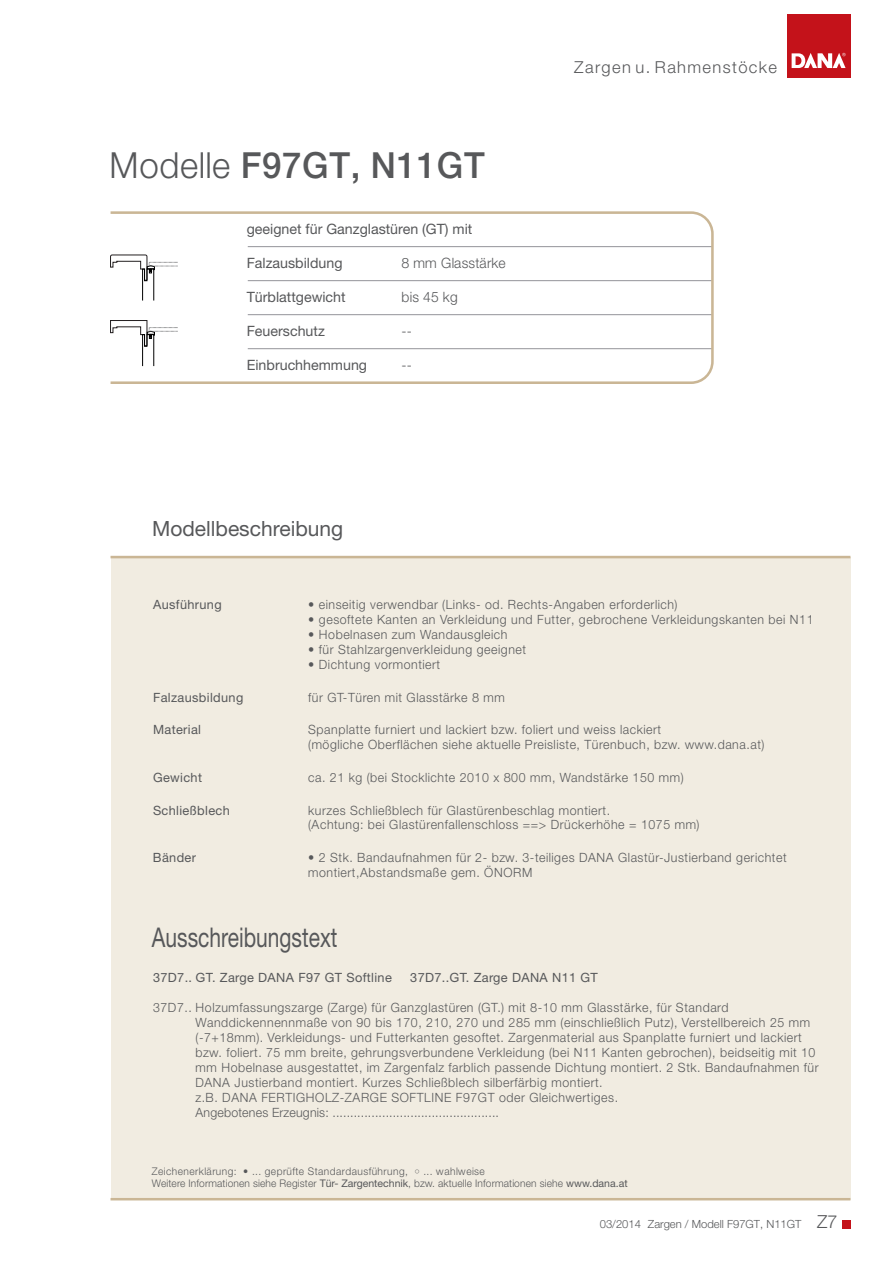
<style>
.page{position:relative;width:893px;height:1263px;background:#fff}
.page>*{position:absolute;margin:0;border:0;box-sizing:border-box;transform-origin:0 0}
.t1{font:500 36px "Helvetica Neue";color:#57585a}
.t2{font:27.15px "Helvetica Neue";color:#57585a;scale:.77 1}
.t3{font:21px "Helvetica Neue";color:#57585a}
.t4{font:300 16.5px "Helvetica Neue";letter-spacing:.085em;color:#57585a}
.t5{font:14.25px "Helvetica Neue";color:#57585a}
.t6{font:300 14.25px "Helvetica Neue";color:#57585a}
.t7{font:300 12.75px/15px "Helvetica Neue";letter-spacing:.03em;color:#57585a}
.t8{font:12.75px "Helvetica Neue";letter-spacing:.03em;color:#57585a}
.t9{font:300 11.25px "Helvetica Neue";color:#57585a}
.t10{font:300 10.5px/12.5px "Helvetica Neue";color:#57585a}
.s1{font-weight:300}
.s2{font-family:"Arial"}
.s3{font-family:"Arial";font-weight:400;font-size:9px}
.s4{font-weight:400}
.s5{font-size:18px}
</style>
<div class="page">
<div style="left:842px;top:1220px;width:8px;height:8px;background:#c4121a"></div>
<div style="left:787px;top:14px;width:63px;height:63px;background:#c4121a"></div>
<svg style="left:792px;top:53px;width:53px;height:15px"></svg>
<div style="left:111px;top:557px;width:739px;height:642px;background:#f1ece1"></div>
<hr style="left:111px;top:556px;width:739px;height:2px;background:#cab695">
<svg style="left:111px;top:211px;width:603px;height:173px"></svg>
<hr style="left:111px;top:1198px;width:739px;height:2px;background:#cab695">
<svg style="left:110px;top:254px;width:68px;height:47px"></svg>
<svg style="left:110px;top:320px;width:68px;height:47px"></svg>
<h1 class="t1" style="left:109px;top:150px;width:378px"><span class="s1">Modelle</span> F97GT, N11GT</h1>
<p class="t5" style="left:247px;top:223px;width:227px">geeignet für Ganzglastüren (GT) mit</p>
<p class="t5" style="left:247px;top:257px;width:97px">Falzausbildung</p>
<p class="t5" style="left:247px;top:292px;width:100px">Türblattgewicht</p>
<p class="t5" style="left:247px;top:326px;width:80px">Feuerschutz</p>
<p class="t5" style="left:247px;top:360px;width:122px">Einbruchhemmung</p>
<p class="t6" style="left:401px;top:257px;width:106px">8 mm Glasstärke</p>
<p class="t6" style="left:401px;top:291px;width:58px">bis 45 kg</p>
<p class="t6" style="left:401px;top:325px;width:12px">--</p>
<p class="t6" style="left:401px;top:359px;width:12px">--</p>
<h3 class="t3" style="left:152px;top:521px;width:192px">Modellbeschreibung</h3>
<p class="t4" style="left:574px;top:60px;width:204px">Zargen u. Rahmenstöcke</p>
<p class="t8" style="left:153px;top:600px;width:70px">Ausführung</p>
<p class="t7" style="left:308px;top:598px;width:371px">• einseitig verwendbar (Links- od. Rechts-Angaben erforderlich)</p>
<p class="t7" style="left:308px;top:613px;width:507px">• gesoftete Kanten an Verkleidung und Futter, gebrochene Verkleidungskanten bei N11</p>
<p class="t7" style="left:308px;top:628px;width:201px">• Hobelnasen zum Wandausgleich</p>
<p class="t7" style="left:308px;top:643px;width:219px">• für Stahlzargenverkleidung geeignet</p>
<p class="t7" style="left:308px;top:657px;width:134px">• Dichtung vormontiert</p>
<p class="t8" style="left:153px;top:692px;width:92px">Falzausbildung</p>
<p class="t7" style="left:308px;top:690px;width:198px">für GT-Türen mit Glasstärke 8 mm</p>
<p class="t8" style="left:153px;top:725px;width:50px">Material</p>
<p class="t7" style="left:308px;top:723px;width:458px">Spanplatte furniert und lackiert bzw. foliert und weiss lackiert<br>(mögliche Oberflächen siehe aktuelle Preisliste, Türenbuch, bzw. www.dana.at)</p>
<p class="t8" style="left:153px;top:773px;width:51px">Gewicht</p>
<p class="t7" style="left:308px;top:770px;width:377px">ca. 21 kg (bei Stocklichte 2010 x 800 mm, Wandstärke 150 mm)</p>
<p class="t8" style="left:153px;top:805px;width:78px">Schließblech</p>
<p class="t7" style="left:308px;top:803px;width:393px">kurzes Schließblech für Glastürenbeschlag montiert.<br>(Achtung: bei Glastürenfallenschloss ==&gt; Drückerhöhe = 1075 mm)</p>
<p class="t8" style="left:153px;top:853px;width:45px">Bänder</p>
<p class="t7" style="left:308px;top:851px;width:480px">• 2 Stk. Bandaufnahmen für 2- bzw. 3-teiliges DANA Glastür-Justierband gerichtet montiert,Abstandsmaße gem. ÖNORM</p>
<h2 class="t2" style="left:152px;top:927px;width:242px">Ausschreibungstext</h2>
<p class="t8" style="left:153px;top:972px;width:240px">37D7.. <span class="s2">G</span>T. Zarge DANA F97 GT Softline</p>
<p class="t8" style="left:410px;top:972px;width:189px">37D7..<span class="s2">G</span>T. Zarge DANA N11 GT</p>
<p class="t7" style="left:195px;top:1000px;width:625px;text-indent:-42px">37D7.. Holzumfassungszarge (Zarge) für Ganzglastüren (GT.) mit 8-10 mm Glasstärke, für Standard Wanddickennennmaße von 90 bis 170, 210, 270 und 285 mm (einschließlich Putz), Verstellbereich 25 mm (-7+18mm). Verkleidungs- und Futterkanten gesoftet. Zargenmaterial aus Spanplatte furniert und lackiert bzw. foliert. 75 mm breite, gehrungsverbundene Verkleidung (bei N11 Kanten gebrochen), beidseitig mit 10 mm Hobelnase ausgestattet, im Zargenfalz farblich passende Dichtung montiert. 2 Stk. Bandaufnahmen für DANA Justierband montiert. Kurzes Schließblech silberfärbig montiert.<br>z.B. DANA FERTIGHOLZ-ZARGE SOFTLINE F97GT oder Gleichwertiges.<br>Angebotenes Erzeugnis: ...............................................</p>
<p class="t10" style="left:152px;top:1165px;width:477px">Zeichenerklärung: • ... geprüfte Standardausführung, <span class="s3">○</span> ... wahlweise<br>Weitere Informationen siehe Register <span class="s4">Tür- Zargentechnik</span>, bzw. aktuelle Informationen siehe <span class="s4">www.dana.at</span></p>
<p class="t9" style="left:600px;top:1219px;width:239px">03/2014 Zargen / Modell F97GT, N11GT <span class="s5">Z7</span></p>
</div>
